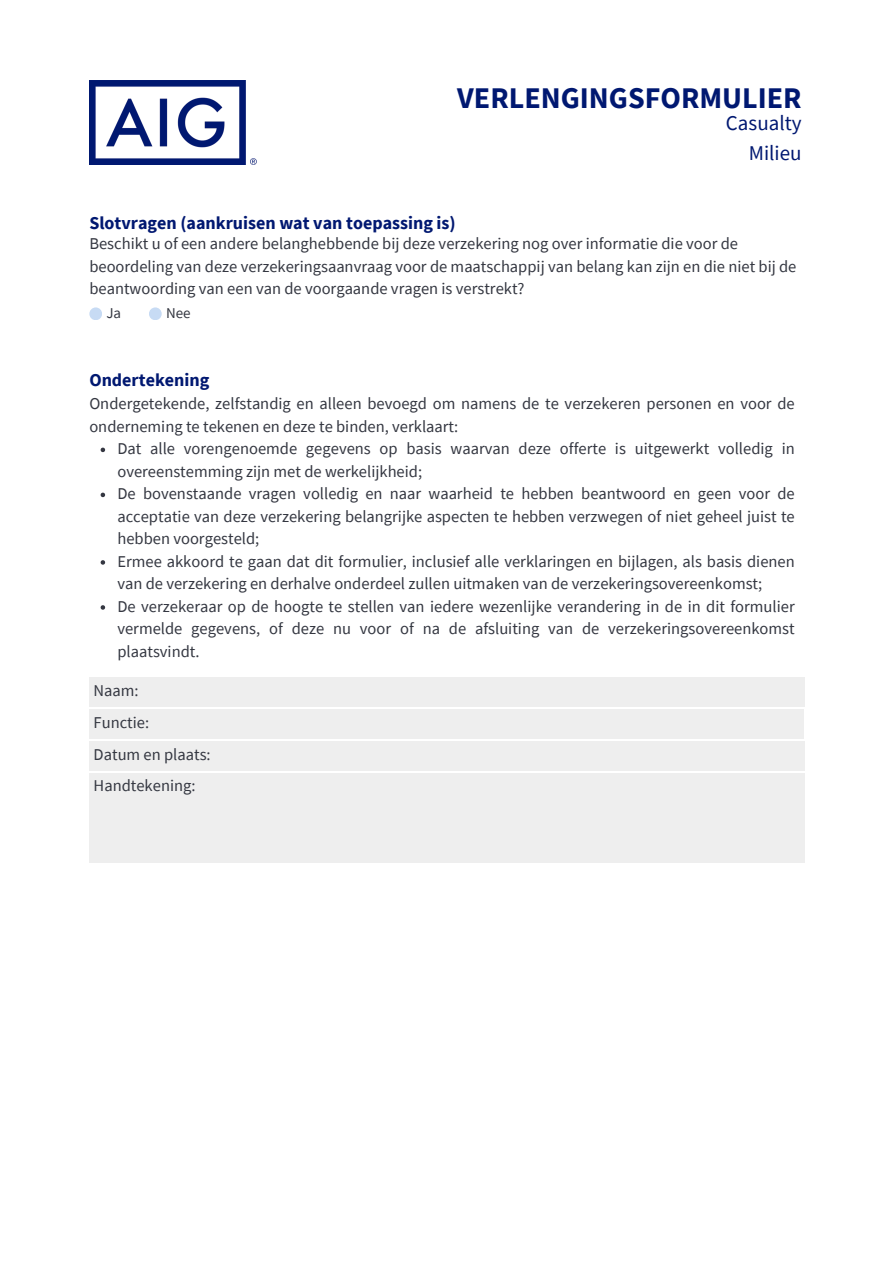
<style>
.page{position:relative;width:894px;height:1264px;background:#fff}
.page>*{position:absolute;margin:0;border:0;box-sizing:border-box;transform-origin:0 0}
.t1{font:700 30px "Source Sans Pro";color:#001871}
.t2{font:21px/29.2px "Source Sans Pro";color:#001871;text-align:right}
.t3{font:700 18px "Source Sans Pro";color:#001871}
.t4{font:16.5px/22.5px "Source Sans Pro";color:#343741}
.t5{font:15px "Source Sans Pro";color:#343741}
</style>
<div class="page">
<img style="left:89px;top:80px;width:168px;height:85px">
<div style="left:89px;top:307px;width:13px;height:13px;background:#c7dbf4;border-radius:50%"></div>
<div style="left:149px;top:307px;width:13px;height:13px;background:#c7dbf4;border-radius:50%"></div>
<svg style="left:101px;top:447px;width:4px;height:5px"></svg>
<svg style="left:101px;top:492px;width:4px;height:5px"></svg>
<svg style="left:101px;top:560px;width:4px;height:4px"></svg>
<svg style="left:101px;top:605px;width:4px;height:4px"></svg>
<div style="left:89px;top:676px;width:54px;height:30px;background:#eee"></div>
<div style="left:135px;top:676px;width:669px;height:30px;background:#eee"></div>
<div style="left:89px;top:741px;width:125px;height:30px;background:#eee"></div>
<div style="left:89px;top:773px;width:112px;height:90px;background:#eee"></div>
<div style="left:191px;top:773px;width:613px;height:90px;background:#eee"></div>
<div style="left:142px;top:708px;width:662px;height:30px;background:#eee"></div>
<div style="left:89px;top:708px;width:60px;height:30px;background:#eee"></div>
<div style="left:214px;top:741px;width:590px;height:30px;background:#eee"></div>
<h4 class="t1" style="left:457px;top:78px;width:346px">VERLENGINGSFORMULIER</h4>
<h4 class="t2" style="left:725px;top:108px;width:77px">Casualty<br>Milieu</h4>
<p class="t3" style="left:89px;top:211px;width:368px">Slotvragen (aankruisen wat van toepassing is)</p>
<h2 class="t4" style="left:89px;top:232px;width:708px">Beschikt u of een andere belanghebbende bij deze verzekering nog over informatie die voor de beoordeling van deze verzekeringsaanvraag voor de maatschappij van belang kan zijn en die niet bij de beantwoording van een van de voorgaande vragen is verstrekt?</h2>
<h3 class="t5" style="left:106px;top:303px;width:16px">Ja</h3>
<h4 class="t5" style="left:166px;top:303px;width:26px">Nee</h4>
<p class="t3" style="left:89px;top:368px;width:121px">Ondertekening</p>
<p class="t4" style="left:89px;top:392px;width:706px">Ondergetekende, zelfstandig en alleen bevoegd om namens de te verzekeren personen en voor de onderneming te tekenen en deze te binden, verklaart:</p>
<h3 class="t4" style="left:117px;top:437px;width:678px">Dat alle vorengenoemde gegevens op basis waarvan deze offerte is uitgewerkt volledig in overeenstemming zijn met de werkelijkheid;</h3>
<h4 class="t4" style="left:117px;top:482px;width:678px;text-align:justify">De bovenstaande vragen volledig en naar waarheid te hebben beantwoord en geen voor de acceptatie van deze verzekering belangrijke aspecten te hebben verzwegen of niet geheel juist te hebben voorgesteld;</h4>
<p class="t4" style="left:117px;top:550px;width:678px">Ermee akkoord te gaan dat dit formulier, inclusief alle verklaringen en bijlagen, als basis dienen van de verzekering en derhalve onderdeel zullen uitmaken van de verzekeringsovereenkomst;</p>
<p class="t4" style="left:117px;top:595px;width:678px;text-align:justify">De verzekeraar op de hoogte te stellen van iedere wezenlijke verandering in de in dit formulier vermelde gegevens, of deze nu voor of na de afsluiting van de verzekeringsovereenkomst plaatsvindt.</p>
<p class="t4" style="left:94px;top:679px;width:47px">Naam:</p>
<h4 class="t4" style="left:94px;top:711px;width:57px">Functie:</h4>
<p class="t4" style="left:94px;top:743px;width:119px">Datum en plaats:</p>
<h4 class="t4" style="left:94px;top:773px;width:103px">Handtekening:</h4>
</div>
